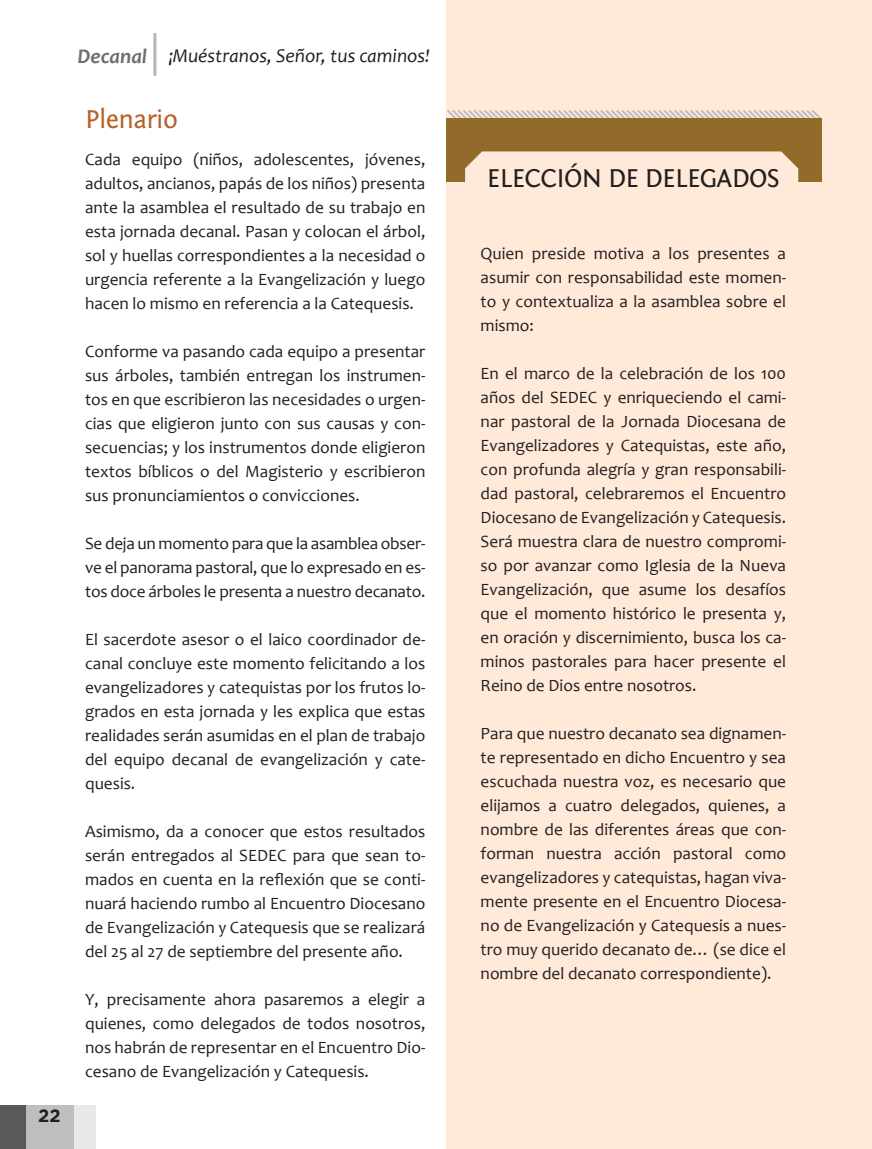
<style>
.page{position:relative;width:872px;height:1149px;background:#fff}
.page>*{position:absolute;margin:0;border:0;box-sizing:border-box;transform-origin:0 0}
.t1{font:27px "Fontin Sans";letter-spacing:-.025em;color:#231f20}
.t2{font:27px "Fontin Sans";letter-spacing:-.025em;color:#b66125}
.t3{font:italic 19.5px "Candara";color:#231f20}
.t4{font:700 18px "Gotham";color:#231f20}
.t5{font:17.25px/24px "Candara";color:#231f20;text-align:justify}
.s1{font-weight:700;font-size:21px;color:#6d6f71}
</style>
<div class="page">
<div style="left:447px;top:0;width:425px;height:1148px;background:#ffe9d9"></div>
<hr style="left:153px;top:33px;width:3px;height:43px;background:#b2b4b6">
<svg style="left:446px;top:108px;width:375px;height:14px"></svg>
<div style="left:447px;top:118px;width:375px;height:64px;background:#926b2b"></div>
<div style="left:465px;top:151px;width:333px;height:31px;background:#ffe9d9"></div>
<div style="left:0;top:1105px;width:96px;height:43px;background:#e7e8e8"></div>
<div style="left:0;top:1105px;width:74px;height:43px;background:#bcbec0"></div>
<div style="left:0;top:1105px;width:25px;height:43px;background:#58595b"></div>
<p class="t4" style="left:38px;top:1105px;width:24px">22</p>
<p class="t3" style="left:78px;top:43px;width:354px"><span class="s1">Decanal</span> ¡Muéstranos, Señor, tus caminos!</p>
<h1 class="t2" style="left:85px;top:104px;width:94px">Plenario</h1>
<p class="t5" style="left:85px;top:147px;width:342px">Cada equipo (niños, adolescentes, jóvenes, adultos, ancianos, papás de los niños) presenta ante la asamblea el resultado de su trabajo en esta jornada decanal. Pasan y colocan el árbol, sol y huellas correspondientes a la necesidad o urgencia referente a la Evangelización y luego hacen lo mismo en referencia a la Catequesis.</p>
<p class="t5" style="left:85px;top:339px;width:342px">Conforme va pasando cada equipo a presentar sus árboles, también entregan los instrumen&shy;tos en que escribieron las necesidades o urgen&shy;cias que eligieron junto con sus causas y con&shy;secuencias; y los instrumentos donde eligieron textos bíblicos o del Magisterio y escribieron sus pronunciamientos o convicciones.</p>
<p class="t5" style="left:85px;top:531px;width:342px">Se deja un momento para que la asamblea obser&shy;ve el panorama pastoral, que lo expresado en es&shy;tos doce árboles le presenta a nuestro decanato.</p>
<p class="t5" style="left:85px;top:627px;width:342px">El sacerdote asesor o el laico coordinador de&shy;canal concluye este momento felicitando a los evangelizadores y catequistas por los frutos lo&shy;grados en esta jornada y les explica que estas realidades serán asumidas en el plan de trabajo del equipo decanal de evangelización y cate&shy;quesis.</p>
<p class="t5" style="left:85px;top:819px;width:342px">Asimismo, da a conocer que estos resultados serán entregados al SEDEC para que sean to&shy;mados en cuenta en la reflexión que se conti&shy;nuará haciendo rumbo al Encuentro Diocesano de Evangelización y Catequesis que se realizará del 25 al 27 de septiembre del presente año.</p>
<p class="t5" style="left:85px;top:987px;width:342px">Y, precisamente ahora pasaremos a elegir a quienes, como delegados de todos nosotros, nos habrán de representar en el Encuentro Dio&shy;cesano de Evangelización y Catequesis.</p>
<h1 class="t1" style="left:487px;top:163px;width:294px">ELECCIÓN DE DELEGADOS</h1>
<p class="t5" style="left:480px;top:241px;width:307px">Quien preside motiva a los presentes a asumir con responsabilidad este momen&shy;to y contextualiza a la asamblea sobre el mismo:</p>
<p class="t5" style="left:480px;top:361px;width:307px">En el marco de la celebración de los 100 años del SEDEC y enriqueciendo el cami&shy;nar pastoral de la Jornada Diocesana de Evangelizadores y Catequistas, este año, con profunda alegría y gran responsabili&shy;dad pastoral, celebraremos el Encuentro Diocesano de Evangelización y Catequesis.<br>Será muestra clara de nuestro compromi&shy;so por avanzar como Iglesia de la Nueva Evangelización, que asume los desafíos que el momento histórico le presenta y, en oración y discernimiento, busca los ca&shy;minos pastorales para hacer presente el Reino de Dios entre nosotros.</p>
<p class="t5" style="left:480px;top:721px;width:307px">Para que nuestro decanato sea dignamen&shy;te representado en dicho Encuentro y sea escuchada nuestra voz, es necesario que elijamos a cuatro delegados, quienes, a nombre de las diferentes áreas que con&shy;forman nuestra acción pastoral como evangelizadores y catequistas, hagan viva&shy;mente presente en el Encuentro Diocesa&shy;no de Evangelización y Catequesis a nues&shy;tro muy querido decanato de… (se dice el nombre del decanato correspondiente).</p>
</div>
